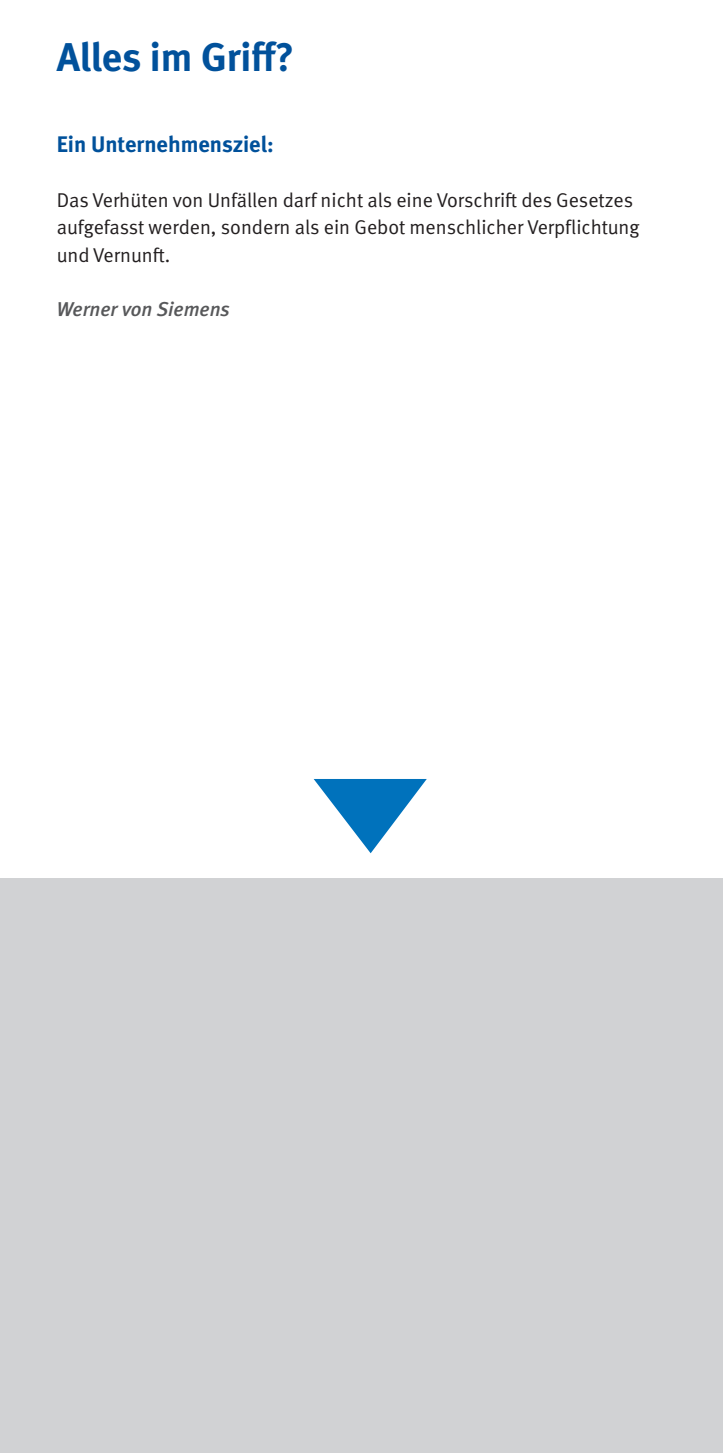
<style>
.page{position:relative;width:723px;height:1453px;background:#fff}
.page>*{position:absolute;margin:0;border:0;box-sizing:border-box;transform-origin:0 0}
.t1{font:700 40px "DGUV Meta";color:#01519b}
.t2{font:700 22.5px "DGUV Meta";color:#01519b}
.t3{font:20px/27.5px "DGUV Meta";color:#231f20}
.t4{font:italic 500 20px "DGUV Meta";color:#57585a}
</style>
<div class="page">
<div style="left:0;top:879px;width:723px;height:574px;background:#d1d2d4"></div>
<svg style="left:314px;top:779px;width:113px;height:74px"></svg>
<h1 class="t1" style="left:57px;top:42px;width:239px">Alles im Griff?</h1>
<p class="t2" style="left:57px;top:135px;width:218px">Ein Unternehmensziel:</p>
<p class="t3" style="left:57px;top:187px;width:584px">Das Verhüten von Unfällen darf nicht als eine Vorschrift des Gesetzes auf gefasst werden, sondern als ein Gebot menschlicher Verpflichtung und Vernunft.</p>
<p class="t4" style="left:57px;top:301px;width:175px">Werner von Siemens</p>
</div>
